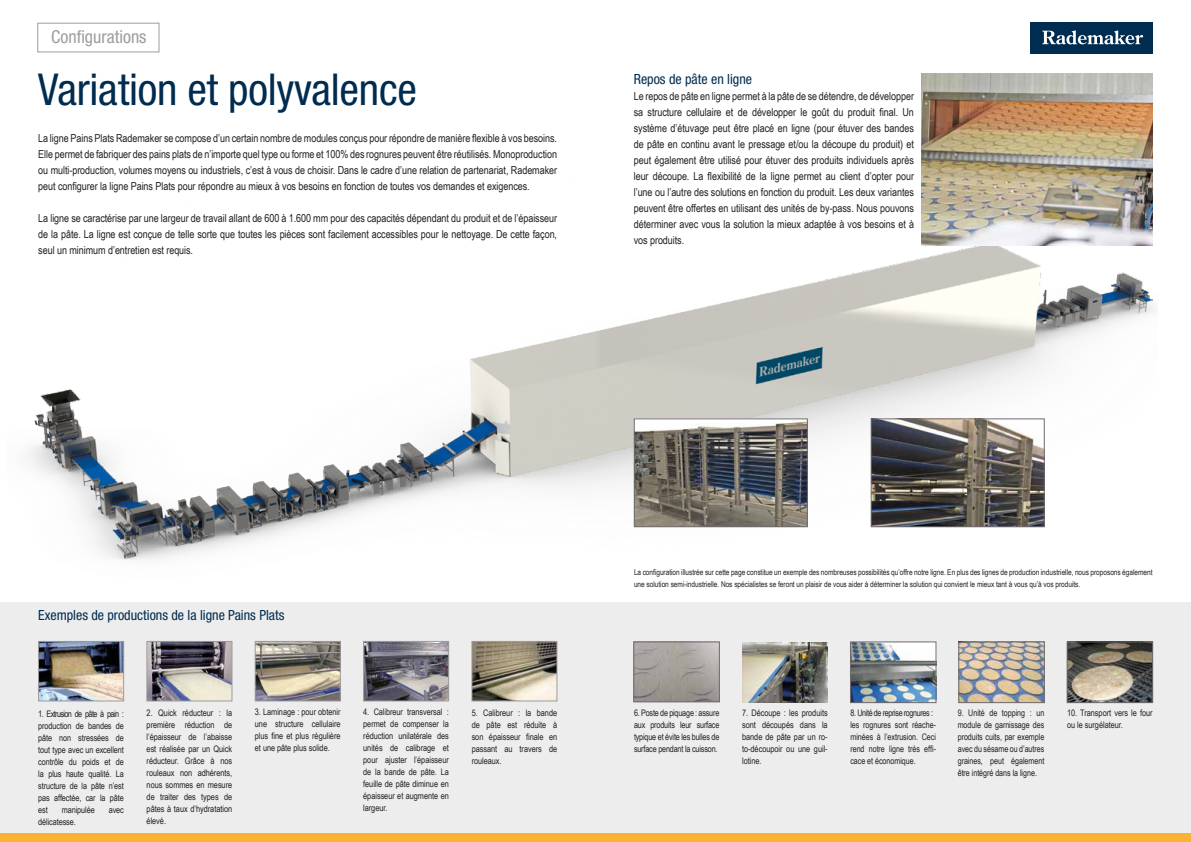
<style>
.page{position:relative;width:1191px;height:842px;background:#fff}
.page>*{position:absolute;margin:0;border:0;box-sizing:border-box;transform-origin:0 0}
.t1{font:condensed 44px "Helvetica Neue LT Std";letter-spacing:-.005em;color:#002c50}
.t2{font:condensed 17.8px "Helvetica Neue LT Std";color:#9d9d9c}
.t3{font:condensed 14px "Helvetica Neue LT Std";color:#002c50}
.t4{font:11px/16px "Arial Narrow";letter-spacing:-.005em;color:#212121;text-align:justify}
.t5{font:9px/12px "Arial Narrow";letter-spacing:-.005em;color:#212121;text-align:justify}
.t6{font:8px/12px "Arial Narrow";letter-spacing:-.005em;color:#212121}
</style>
<div class="page">
<img style="left:28px;top:102px;width:1128px;height:458px">
<div style="left:0;top:602px;width:1191px;height:240px;background:#ededed"></div>
<img style="left:742px;top:642px;width:85px;height:60px">
<img style="left:38px;top:641px;width:86px;height:60px">
<img style="left:146px;top:641px;width:86px;height:60px">
<img style="left:255px;top:641px;width:86px;height:60px">
<svg style="left:363px;top:641px;width:86px;height:60px;background:#75727b"></svg>
<svg style="left:471px;top:641px;width:86px;height:60px;background:#978f7c"></svg>
<img style="left:636px;top:644px;width:81px;height:56px">
<div style="left:634px;top:642px;width:85px;height:60px;border:1px solid #6f6a6e"></div>
<img style="left:960px;top:644px;width:82px;height:57px">
<div style="left:958px;top:642px;width:86px;height:61px;border:1px solid #6f6a6e"></div>
<img style="left:1069px;top:644px;width:81px;height:57px">
<div style="left:1067px;top:642px;width:85px;height:61px;border:1px solid #6f6a6e"></div>
<img style="left:852px;top:644px;width:82px;height:57px">
<div style="left:850px;top:642px;width:86px;height:61px;border:1px solid #6f6a6e"></div>
<img style="left:922px;top:74px;width:230px;height:171px">
<img style="left:636px;top:421px;width:169px;height:104px">
<div style="left:634px;top:419px;width:173px;height:108px;border:1px solid #6f6a6e"></div>
<img style="left:873px;top:421px;width:169px;height:104px">
<div style="left:871px;top:419px;width:173px;height:108px;border:1px solid #6f6a6e"></div>
<div style="left:1030px;top:23px;width:122px;height:31px;background:#002c50"></div>
<svg style="left:1042px;top:30px;width:101px;height:15px"></svg>
<svg style="left:1152px;top:29px;width:1px;height:17px"></svg>
<div style="left:37px;top:23px;width:122px;height:29px;border:1px solid #9d9d9c"></div>
<div style="left:0;top:833px;width:1191px;height:9px;background:#f9b234"></div>
<h2 class="t2" style="left:51px;top:27px;width:97px">Configurations</h2>
<h1 class="t1" style="left:38px;top:64px;width:380px">Variation et polyvalence</h1>
<p class="t4" style="left:38px;top:130px;width:520px">La ligne Pains Plats Rademaker se compose d’un certain nombre de modules conçus pour répondre de manière flexible à vos besoins.<br>Elle permet de fabriquer des pains plats de n’importe quel type ou forme et 100% des rognures peuvent être réutilisés. Monoproduction ou multi-production, volumes moyens ou industriels, c’est à vous de choisir. Dans le cadre d’une relation de partenariat, Rademaker peut configurer la ligne Pains Plats pour répondre au mieux à vos besoins en fonction de toutes vos demandes et exigences.</p>
<p class="t4" style="left:38px;top:210px;width:520px">La ligne se caractérise par une largeur de travail allant de 600 à 1.600 mm pour des capacités dépendant du produit et de l’épaisseur de la pâte. La ligne est conçue de telle sorte que toutes les pièces sont facilement accessibles pour le nettoyage. De cette façon, seul un minimum d’entretien est requis.</p>
<p class="t3" style="left:634px;top:71px;width:120px">Repos de pâte en ligne</p>
<p class="t4" style="left:634px;top:87px;width:282px">Le repos de pâte en ligne permet à la pâte de se détendre, de développer sa structure cellulaire et de développer le goût du produit final. Un système d’étuvage peut être placé en ligne (pour étuver des bandes de pâte en continu avant le pressage et/ou la découpe du produit) et peut également être utilisé pour étuver des produits individuels après leur découpe. La flexibilité de la ligne permet au client d’opter pour l’une ou l’autre des solutions en fonction du produit. Les deux variantes peuvent être offertes en utilisant des unités de by-pass. Nous pouvons déterminer avec vous la solution la mieux adaptée à vos besoins et à vos produits.</p>
<p class="t3" style="left:38px;top:607px;width:248px">Exemples de productions de la ligne Pains Plats</p>
<p class="t6" style="left:634px;top:566px;width:520px">La configuration illustrée sur cette page constitue un exemple des nombreuses possibilités qu’offre notre ligne. En plus des lignes de production industrielle, nous proposons également une solution semi-industrielle. Nos spécialistes se feront un plaisir de vous aider à déterminer la solution qui convient le mieux tant à vous qu’à vos produits.</p>
<p class="t5" style="left:38px;top:708px;width:87px">1. Extrusion de pâte à pain : production de bandes de pâte non stressées de tout type avec un excellent contrôle du poids et de la plus haute qualité. La structure de la pâte n’est pas affectée, car la pâte est</p>
<p class="t5" style="left:62px;top:804px;width:34px">manipulée</p>
<p class="t5" style="left:109px;top:804px;width:17px">avec</p>
<p class="t5" style="left:38px;top:816px;width:39px">délicatesse.</p>
<p class="t5" style="left:147px;top:706px;width:87px">2. Quick réducteur : la première réduction de l’épaisseur de l’abaisse est réalisée par un Quick réducteur. Grâce à nos rouleaux non adhérents, nous sommes en mesure de traiter des types de pâtes à taux d’hydratation élevé.</p>
<p class="t5" style="left:255px;top:705px;width:87px">3. Laminage : pour obtenir une structure cellulaire plus fine et plus régulière et une pâte plus solide.</p>
<p class="t5" style="left:363px;top:705px;width:87px">4. Calibreur transversal : permet de compenser la réduction unilatérale des unités de calibrage et pour ajuster l’épaisseur de la bande de pâte. La feuille de pâte diminue en épaisseur et augmente en largeur.</p>
<p class="t5" style="left:471px;top:706px;width:87px">5. Calibreur : la bande de pâte est réduite à son épaisseur finale en passant au travers de rouleaux.</p>
<p class="t5" style="left:742px;top:707px;width:87px">7. Découpe : les produits sont découpés dans la bande de pâte par un ro&shy;to-découpoir ou une guil&shy;lotine.</p>
<p class="t5" style="left:634px;top:707px;width:87px">6. Poste de piquage : assure aux produits leur surface typique et évite les bulles de surface pendant la cuisson.</p>
<p class="t5" style="left:957px;top:707px;width:88px">9. Unité de topping : un module de garnissage des produits cuits, par exemple avec du sésame ou d’autres graines, peut également être intégré dans la ligne.</p>
<p class="t5" style="left:1067px;top:707px;width:87px">10. Transport vers le four ou le surgélateur.</p>
<p class="t5" style="left:850px;top:707px;width:87px;text-align:left">8. Unité de reprise rognures : les rognures sont réache&shy;minées à l’extrusion. Ceci rend notre ligne très effi&shy;cace et économique.</p>
</div>
